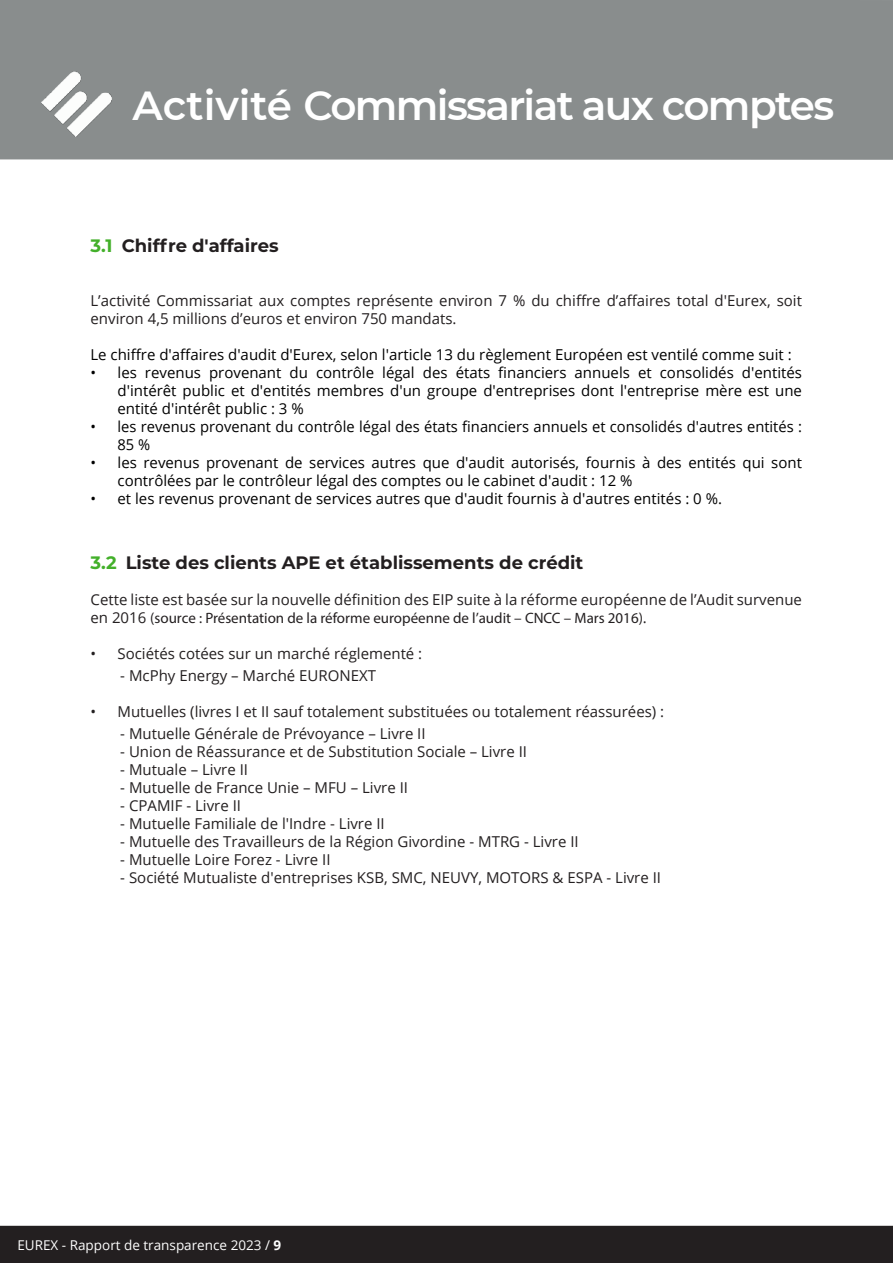
<style>
.page{position:relative;width:893px;height:1263px;background:#fff}
.page>*{position:absolute;margin:0;border:0;box-sizing:border-box;transform-origin:0 0}
.t1{font:600 40.5px "Montserrat";letter-spacing:-.04em;color:#fff}
.t2{font:700 18px "Montserrat";color:#231f20}
.t3{font:15px/18px "Open Sans";color:#231f20}
.t4{font:15px/18px "Open Sans";color:#000}
.t5{font:15px "Myriad Pro";color:#231f20}
.t6{font:13.5px "Open Sans";color:#fff}
.s1{color:#43b02a}
.s2{font-family:"Open Sans"}
.s3{font-weight:700}
</style>
<div class="page">
<div style="left:0;top:1226px;width:893px;height:37px;background:#231f20"></div>
<div style="left:0;top:0;width:893px;height:160px;background:#898d8d"></div>
<img style="left:42px;top:72px;width:69px;height:64px">
<h1 class="t1" style="left:133px;top:88px;width:703px">Activité Commissariat aux comptes</h1>
<p class="t2" style="left:91px;top:238px;width:190px"><span class="s1">3.1</span> Chiffre d'affaires</p>
<p class="t3" style="left:91px;top:291px;width:713px">L’activité Commissariat aux comptes représente environ 7 % du chiffre d’affaires total d'Eurex, soit environ 4,5 millions d’euros et environ 750 mandats.</p>
<p class="t4" style="left:91px;top:345px;width:703px">Le chiffre d'affaires d'audit d'Eurex, selon l'article 13 du règlement Européen est ventilé comme suit :</p>
<p class="t4" style="left:118px;top:365px;width:686px;text-align:justify;text-indent:-27px">• les revenus provenant du contrôle légal des états financiers annuels et consolidés d'entités d'intérêt public et d'entités membres d'un groupe d'entreprises dont l'entreprise mère est une entité d'intérêt public : 3 %</p>
<p class="t4" style="left:118px;top:419px;width:686px;text-indent:-27px">• les revenus provenant du contrôle légal des états financiers annuels et consolidés d'autres entités :<br>85 %</p>
<p class="t4" style="left:118px;top:455px;width:686px;text-indent:-27px">• les revenus provenant de services autres que d'audit autorisés, fournis à des entités qui sont contrôlées par le contrôleur légal des comptes ou le cabinet d'audit : 12 %</p>
<p class="t4" style="left:91px;top:491px;width:633px">• et les revenus provenant de services autres que d'audit fournis à d'autres entités : 0 %.</p>
<p class="t2" style="left:91px;top:555px;width:494px"><span class="s1">3.2</span> Liste des clients APE et établissements de crédit</p>
<p class="t3" style="left:91px;top:590px;width:713px">Cette liste est basée sur la nouvelle définition des EIP suite à la réforme européenne de l’Audit survenue</p>
<p class="t5" style="left:91px;top:612px;width:558px"><span class="s2">en 2016</span> (source : Présentation de la réforme européenne de l’audit – CNCC – Mars 2016)<span class="s2">.</span></p>
<p class="t3" style="left:91px;top:646px;width:333px">• Sociétés cotées sur un marché réglementé :</p>
<p class="t3" style="left:120px;top:668px;width:257px">- McPhy Energy – Marché EURONEXT</p>
<p class="t3" style="left:91px;top:704px;width:575px">• Mutuelles (livres I et II sauf totalement substituées ou totalement réassurées) :</p>
<p class="t3" style="left:120px;top:724px;width:307px">- Mutuelle Générale de Prévoyance – Livre II</p>
<p class="t3" style="left:120px;top:744px;width:408px">- Union de Réassurance et de Substitution Sociale – Livre II</p>
<p class="t3" style="left:120px;top:762px;width:129px">- Mutuale – Livre II</p>
<p class="t3" style="left:120px;top:780px;width:289px">- Mutuelle de France Unie – MFU – Livre II</p>
<p class="t3" style="left:120px;top:798px;width:122px">- CPAMIF - Livre II</p>
<p class="t3" style="left:120px;top:816px;width:266px">- Mutuelle Familiale de l'Indre - Livre II</p>
<p class="t3" style="left:120px;top:832px;width:460px">- Mutuelle des Travailleurs de la Région Givordine - MTRG - Livre II</p>
<p class="t3" style="left:120px;top:852px;width:212px">- Mutuelle Loire Forez - Livre II</p>
<p class="t3" style="left:120px;top:868px;width:542px">- Société Mutualiste d'entreprises KSB, SMC, NEUVY, MOTORS &amp; ESPA - Livre II</p>
<p class="t6" style="left:17px;top:1240px;width:265px">EUREX - Rapport de transparence 2023 / <span class="s3">9</span></p>
</div>
